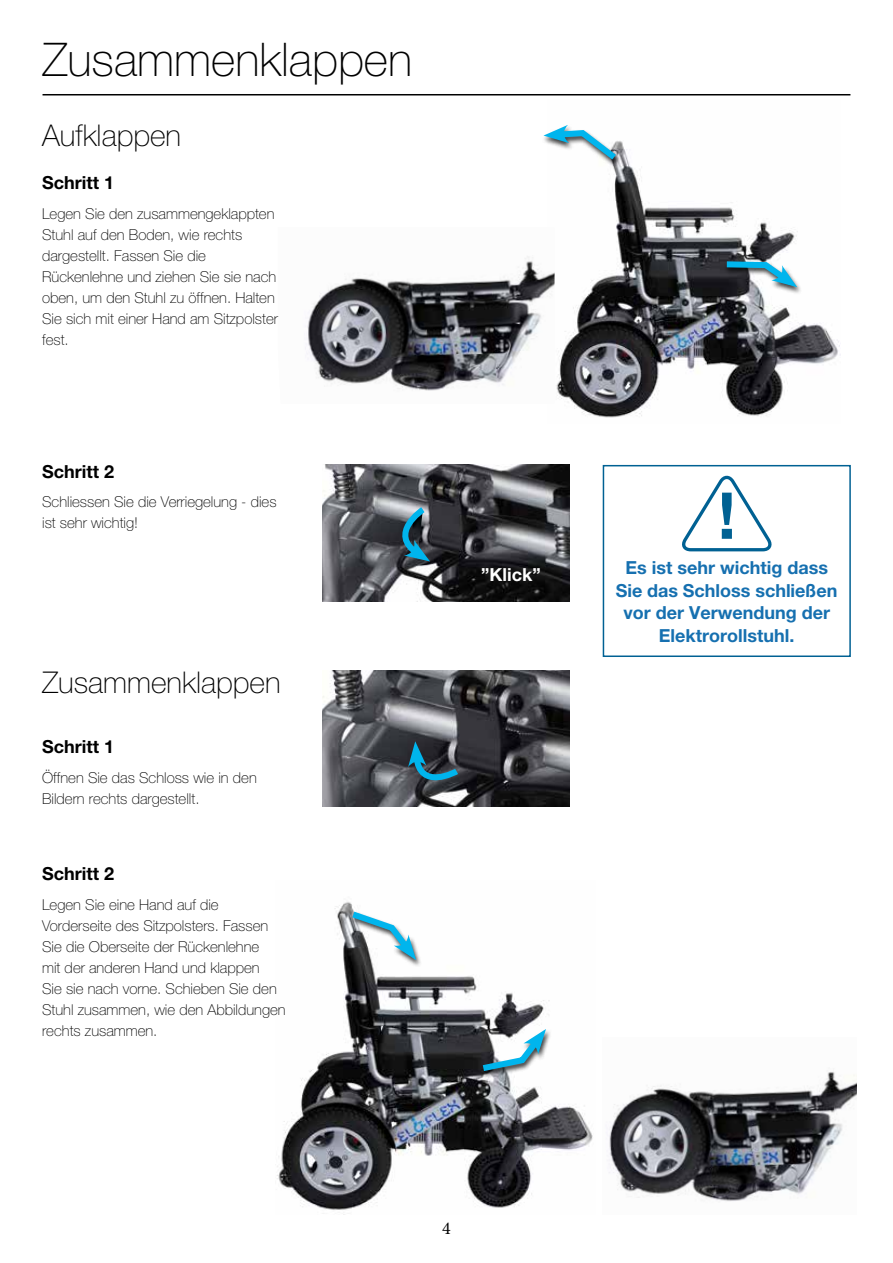
<style>
.page{position:relative;width:893px;height:1263px;background:#fff}
.page>*{position:absolute;margin:0;border:0;box-sizing:border-box;transform-origin:0 0}
.t1{font:100 46.5px "Helvetica Neue LT Pro";color:#000}
.t2{font:100 30px "Helvetica Neue LT Pro";color:#000}
.t3{font:700 18px/22.5px "Helvetica Neue LT Pro";color:#1670b0;text-align:center}
.t4{font:700 18px "Helvetica Neue LT Pro";color:#000}
.t5{font:700 18px "Helvetica Neue LT Pro";color:#fff}
.t6{font:18px "Minion Pro";color:#000}
.t7{font:100 15px/21px "Helvetica Neue LT Pro";color:#000}
</style>
<div class="page">
<img style="left:323px;top:465px;width:246px;height:136px">
<img style="left:277px;top:902px;width:316px;height:308px">
<img style="left:323px;top:671px;width:246px;height:136px">
<img style="left:556px;top:142px;width:284px;height:276px">
<hr style="left:43px;top:94px;width:807px;height:1px;background:#000">
<img style="left:305px;top:256px;width:250px;height:135px">
<div style="left:603px;top:465px;width:248px;height:192px;border:2px solid #006193"></div>
<svg style="left:682px;top:476px;width:90px;height:76px"></svg>
<div style="left:724px;top:261px;width:79px;height:34px;background:#000;opacity:.75"></div>
<svg style="left:721px;top:258px;width:76px;height:29px"></svg>
<div style="left:480px;top:1029px;width:72px;height:50px;background:#000;opacity:.75"></div>
<svg style="left:476px;top:1029px;width:70px;height:46px"></svg>
<div style="left:541px;top:125px;width:81px;height:42px;background:#fff"></div>
<svg style="left:543px;top:125px;width:79px;height:41px"></svg>
<div style="left:350px;top:911px;width:72px;height:57px;background:#000;opacity:.75"></div>
<svg style="left:346px;top:907px;width:70px;height:53px"></svg>
<svg style="left:387px;top:504px;width:43px;height:58px;background:#496c7b"></svg>
<svg style="left:408px;top:741px;width:55px;height:51px;background:#304d5b"></svg>
<img style="left:609px;top:1071px;width:247px;height:131px">
<h1 class="t1" style="left:43px;top:33px;width:371px">Zusammenklappen</h1>
<h2 class="t2" style="left:42px;top:118px;width:141px">Aufklappen</h2>
<p class="t4" style="left:42px;top:172px;width:74px">Schritt 1</p>
<p class="t7" style="left:42px;top:203px;width:237px">Legen Sie den zusammengeklappten<br>Stuhl auf den Boden, wie rechts dargestellt. Fassen Sie die<br>Rückenlehne und ziehen Sie sie nach oben, um den Stuhl zu öffnen. Halten<br>Sie sich mit einer Hand am Sitzpolster fest.</p>
<p class="t4" style="left:42px;top:460px;width:74px">Schritt 2</p>
<p class="t7" style="left:42px;top:491px;width:236px">Schliessen Sie die Verriegelung - dies ist sehr wichtig!</p>
<h2 class="t2" style="left:42px;top:665px;width:240px">Zusammenklappen</h2>
<p class="t4" style="left:42px;top:736px;width:74px">Schritt 1</p>
<p class="t7" style="left:42px;top:767px;width:216px">Öffnen Sie das Schloss wie in den<br>Bildern rechts dargestellt.</p>
<p class="t4" style="left:42px;top:862px;width:74px">Schritt 2</p>
<p class="t7" style="left:42px;top:894px;width:245px">Legen Sie eine Hand auf die<br>Vorderseite des Sitzpolsters. Fassen<br>Sie die Oberseite der Rückenlehne<br>mit der anderen Hand und klappen<br>Sie sie nach vorne. Schieben Sie den<br>Stuhl zusammen, wie den Abbildungen rechts zusammen.</p>
<p class="t5" style="left:481px;top:563px;width:61px">”Klick”</p>
<p class="t3" style="left:616px;top:556px;width:223px">Es ist sehr wichtig dass<br>Sie das Schloss schließen vor der Verwendung der<br>Elektrorollstuhl.</p>
<p class="t6" style="left:442px;top:1217px;width:10px">4</p>
</div>
